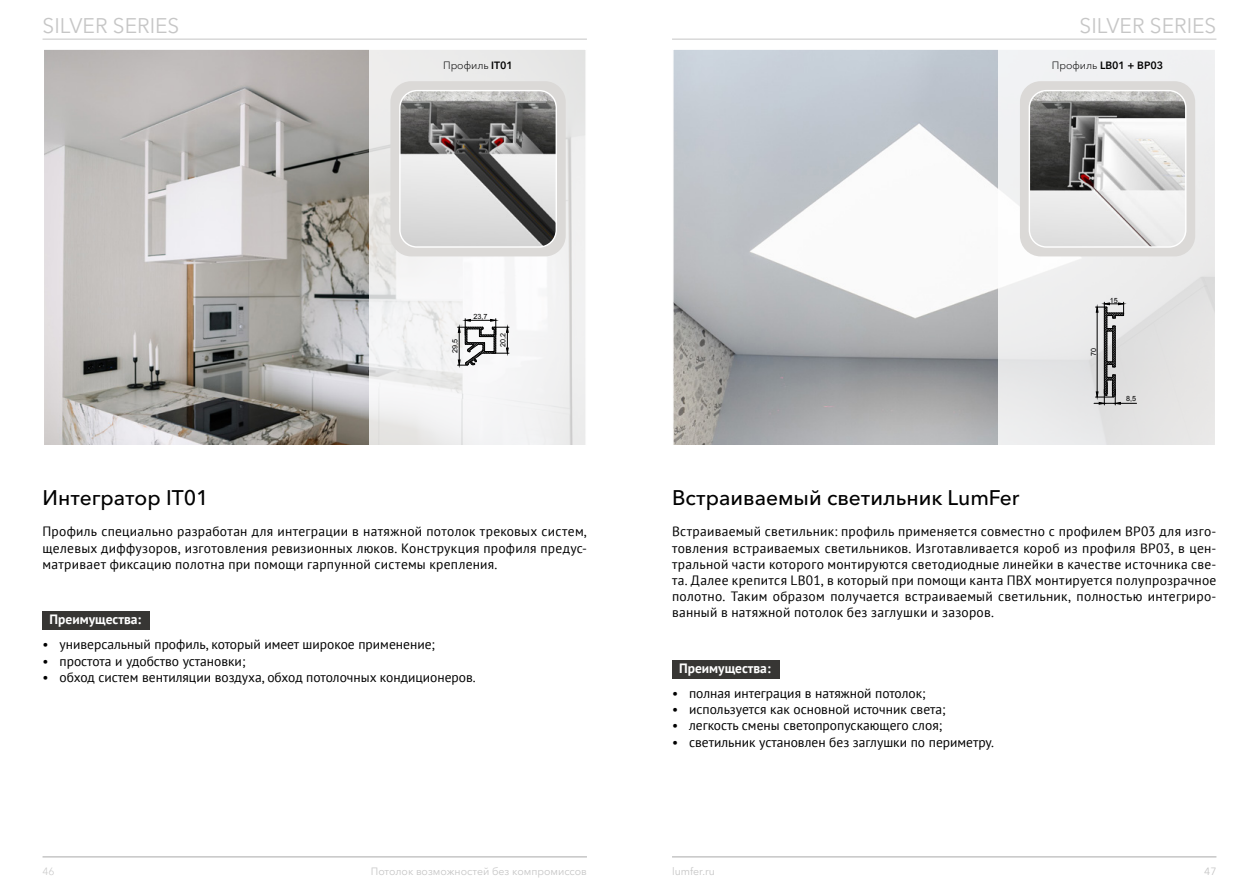
<style>
.page{position:relative;width:1259px;height:893px;background:#fff}
.page>*{position:absolute;margin:0;border:0;box-sizing:border-box;transform-origin:0 0}
.t1{font:500 21px "Avenir Next Cyr";color:#000}
.t2{font:21px "Avenir Next Cyr";color:#c6c6c6}
.t3{font:13.5px/16.2px "PT Sans";color:#000;text-align:justify}
.t4{font:700 13.5px "PT Sans";color:#fff}
.t5{font:10.5px "Avenir Next Cyr";color:#c6c6c6}
.t6{font:600 10.5px "Avenir Next Cyr";color:#000}
.t7{font:300 10.5px "Avenir Next Cyr";color:#000}
.t8{font:300 10.5px "Avenir Next Cyr";color:#c6c6c6}
.t9{font:7.2px "Arial";color:#000}
.s1{font-weight:600}
.s2{font-weight:300}
</style>
<div class="page">
<hr style="left:43px;top:856px;width:544px;height:2px;background:#c6c6c6">
<hr style="left:672px;top:856px;width:544px;height:2px;background:#c6c6c6">
<hr style="left:43px;top:39px;width:544px;height:1px;background:#c6c6c6">
<hr style="left:672px;top:39px;width:544px;height:1px;background:#c6c6c6">
<div style="left:43px;top:611px;width:107px;height:19px;background:#373634"></div>
<img style="left:46px;top:51px;width:323px;height:392px">
<svg style="left:369px;top:50px;width:217px;height:395px;fill:#f0f0f1"></svg>
<svg style="left:428px;top:302px;width:104px;height:78px"></svg>
<div style="left:390px;top:81px;width:176px;height:175px;background:#dbd9d7;border-radius:21px"></div>
<img style="left:401px;top:92px;width:154px;height:154px">
<div style="left:399px;top:90px;width:158px;height:158px;border:1px solid #fff;border-radius:17px"></div>
<div style="left:672px;top:660px;width:107px;height:18px;background:#373634"></div>
<img style="left:675px;top:51px;width:323px;height:392px">
<svg style="left:998px;top:50px;width:217px;height:395px;fill:#ececed"></svg>
<svg style="left:1064px;top:291px;width:84px;height:126px;background:#d1d1d2"></svg>
<div style="left:1020px;top:81px;width:175px;height:175px;background:#dbd9d7;border-radius:21px"></div>
<img style="left:1030px;top:92px;width:155px;height:154px">
<div style="left:1028px;top:90px;width:158px;height:158px;border:1px solid #fff;border-radius:17px"></div>
<h1 class="t2" style="left:43px;top:13px;width:138px">SILVER SERIES</h1>
<h1 class="t2" style="left:1079px;top:13px;width:138px">SILVER SERIES</h1>
<p class="t7" style="left:443px;top:59px;width:71px">Профиль <span class="s1">IT01</span></p>
<p class="t6" style="left:1052px;top:59px;width:113px"><span class="s2">Профиль</span> LB01 + BP03</p>
<h1 class="t1" style="left:43px;top:485px;width:168px">Интегратор IT01</h1>
<p class="t9" style="left:450px;top:353px;width:15px;rotate:-90deg">29,5</p>
<p class="t9" style="left:473px;top:311px;width:15px">23,7</p>
<p class="t9" style="left:498px;top:347px;width:15px;rotate:-90deg">20,2</p>
<p class="t3" style="left:43px;top:523px;width:546px">Профиль специально разработан для интеграции в натяжной потолок трековых систем, щелевых диффузоров, изготовления ревизионных люков. Конструкция профиля предус&shy;матривает фиксацию полотна при помощи гарпунной системы крепления.</p>
<p class="t4" style="left:50px;top:611px;width:93px">Преимущества:</p>
<p class="t3" style="left:43px;top:636px;width:394px">• универсальный профиль, который имеет широкое применение;</p>
<p class="t3" style="left:43px;top:652px;width:204px">• простота и удобство установки;</p>
<p class="t3" style="left:43px;top:669px;width:435px">• обход систем вентиляции воздуха, обход потолочных кондиционеров.</p>
<p class="t9" style="left:1109px;top:296px;width:9px">15</p>
<p class="t9" style="left:1089px;top:356px;width:9px;rotate:-90deg">70</p>
<p class="t9" style="left:1126px;top:394px;width:11px">8,5</p>
<h1 class="t1" style="left:672px;top:485px;width:349px">Встраиваемый светильник LumFer</h1>
<p class="t3" style="left:672px;top:523px;width:546px">Встраиваемый светильник: профиль применяется совместно с профилем BP03 для изго&shy;товления встраиваемых светильников. Изготавливается короб из профиля BP03, в цен&shy;тральной части которого монтируются светодиодные линейки в качестве источника све&shy;та. Далее крепится LB01, в который при помощи канта ПВХ монтируется полупрозрачное полотно. Таким образом получается встраиваемый светильник, полностью интегриро&shy;ванный в натяжной потолок без заглушки и зазоров.</p>
<p class="t4" style="left:679px;top:659px;width:93px">Преимущества:</p>
<p class="t3" style="left:672px;top:685px;width:255px">• полная интеграция в натяжной потолок;</p>
<p class="t3" style="left:672px;top:701px;width:275px">• используется как основной источник света;</p>
<p class="t3" style="left:672px;top:717px;width:272px">• легкость смены светопропускающего слоя;</p>
<p class="t3" style="left:672px;top:733px;width:323px">• светильник установлен без заглушки по периметру.</p>
<p class="t8" style="left:43px;top:865px;width:14px">46</p>
<p class="t5" style="left:371px;top:865px;width:218px">Потолок возможностей без компромиссов</p>
<p class="t5" style="left:672px;top:865px;width:45px">lumfer.ru</p>
<p class="t5" style="left:1204px;top:865px;width:14px">47</p>
</div>
